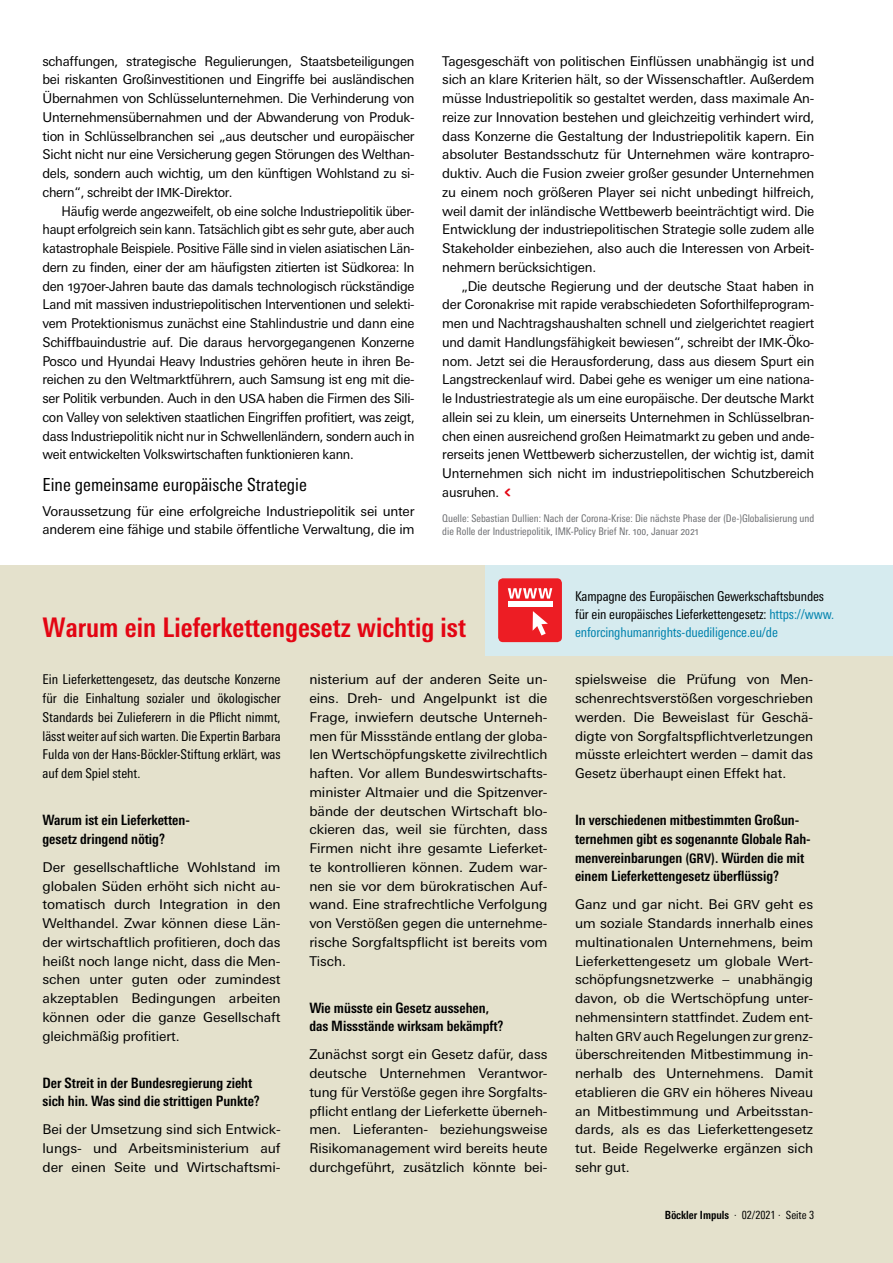
<style>
.page{position:relative;width:893px;height:1263px;background:#fff}
.page>*{position:absolute;margin:0;border:0;box-sizing:border-box;transform-origin:0 0}
.t1{font:700 condensed 27px "Univers Next Pro";color:#e30513}
.t2{font:condensed 18px "Univers Next Pro";color:#000}
.t3{font:700 condensed 14.25px/18.8px "Univers Next Pro";color:#000}
.t4{font:13.5px/18.8px "Univers Next Pro";letter-spacing:-.015em;color:#000;text-align:justify}
.t5{font:13.5px/18.8px "Univers Next Pro";letter-spacing:-.015em;color:#000;text-align:justify;scale:.96 1}
.t6{font:13.5px/18.8px "Univers Next Pro";letter-spacing:-.015em;color:#000;text-align:justify;scale:.93 1}
.t7{font:condensed 13.5px/18.8px "Univers Next Pro";letter-spacing:-.01em;color:#000;text-align:justify}
.t8{font:condensed 11.25px "Univers Next Pro";color:#000}
.t9{font:condensed 10.5px/13.5px "Univers Next Pro";color:#6d6e71}
.s1{font-size:12.45px}
.s2{font-family:"Simple HBS";font-size:18px;color:#e30513}
.s3{color:#0082ad}
.s4{font-size:13.05px}
.s5{font-weight:700}
</style>
<div class="page">
<div style="left:0;top:566px;width:893px;height:697px;background:#e4e1cc"></div>
<div style="left:485px;top:566px;width:408px;height:90px;background:#d6ebef"></div>
<div style="left:498px;top:578px;width:64px;height:64px;background:#ed1d24;border-radius:5px"></div>
<svg style="left:508px;top:588px;width:44px;height:10px"></svg>
<div style="left:508px;top:601px;width:44px;height:5px;background:#fff"></div>
<svg style="left:533px;top:611px;width:15px;height:24px"></svg>
<p class="t5" style="left:43px;top:51px;width:389px">schaffungen, strategische Regulierungen, Staatsbeteiligungen bei riskanten Großinvestitionen und Eingriffe bei ausländischen Übernahmen von Schlüsselunternehmen. Die Verhinderung von Unternehmensübernahmen und der Abwanderung von Produk&shy;tion in Schlüsselbranchen sei „aus deutscher und europäischer Sicht nicht nur eine Versicherung gegen Störungen des Welthan&shy;dels, sondern auch wichtig, um den künftigen Wohlstand zu si&shy;chern“, schreibt der <span class="s1">IMK</span>-Direktor.</p>
<p class="t6" style="left:43px;top:201px;width:402px;text-indent:19px">Häufig werde angezweifelt, ob eine solche Industriepolitik über&shy;haupt erfolgreich sein kann. Tatsächlich gibt es sehr gute, aber auch katastrophale Beispiele. Positive Fälle sind in vielen asiatischen Län&shy;dern zu finden, einer der am häufigsten zitierten ist Südkorea: In den 1970er-Jahren baute das damals technologisch rückständige Land mit massiven industriepolitischen Interventionen und selekti&shy;vem Protektionismus zunächst eine Stahlindustrie und dann eine Schiffbauindustrie auf. Die daraus hervorgegangenen Konzerne Posco und Hyundai Heavy Industries gehören heute in ihren Be&shy;reichen zu den Weltmarktführern, auch Samsung ist eng mit die&shy;ser Politik verbunden. Auch in den <span class="s1">USA</span> haben die Firmen des Sili&shy;con Valley von selektiven staatlichen Eingriffen profitiert, was zeigt, dass Industriepolitik nicht nur in Schwellenländern, sondern auch in weit entwickelten Volkswirtschaften funktionieren kann.</p>
<h2 class="t2" style="left:43px;top:474px;width:266px">Eine gemeinsame europäische Strategie</h2>
<p class="t4" style="left:43px;top:501px;width:374px">Voraussetzung für eine erfolgreiche Industriepolitik sei unter anderem eine fähige und stabile öffentliche Verwaltung, die im</p>
<p class="t4" style="left:442px;top:51px;width:374px">Tagesgeschäft von politischen Einflüssen unabhängig ist und sich an klare Kriterien hält, so der Wissenschaftler. Außerdem müsse Industriepolitik so gestaltet werden, dass maximale An&shy;reize zur Innovation bestehen und gleichzeitig verhindert wird, dass Konzerne die Gestaltung der Industriepolitik kapern. Ein absoluter Bestandsschutz für Unternehmen wäre kontrapro&shy;duktiv. Auch die Fusion zweier großer gesunder Unternehmen zu einem noch größeren Player sei nicht unbedingt hilfreich, weil damit der inländische Wettbewerb beeinträchtigt wird. Die Entwicklung der industriepolitischen Strategie solle zudem alle Stakeholder einbeziehen, also auch die Interessen von Arbeit&shy;nehmern berücksichtigen.</p>
<p class="t5" style="left:442px;top:276px;width:389px;text-indent:19px">„Die deutsche Regierung und der deutsche Staat haben in der Coronakrise mit rapide verabschiedeten Soforthilfeprogram&shy;men und Nachtragshaushalten schnell und zielgerichtet reagiert und damit Handlungsfähigkeit bewiesen“, schreibt der <span class="s1">IMK</span>-Öko&shy;nom. Jetzt sei die Herausforderung, dass aus diesem Spurt ein Langstreckenlauf wird. Dabei gehe es weniger um eine nationa&shy;le Industriestrategie als um eine europäische. Der deutsche Markt allein sei zu klein, um einerseits Unternehmen in Schlüsselbran&shy;chen einen ausreichend großen Heimatmarkt zu geben und ande&shy;rerseits jenen Wettbewerb sicherzustellen, der wichtig ist, damit Unternehmen sich nicht im industriepolitischen Schutzbereich ausruhen.<span class="s2">&lt;</span></p>
<p class="t9" style="left:442px;top:511px;width:374px">Quelle: Sebastian Dullien: Nach der Corona-Krise: Die nächste Phase der (De-)Globalisierung und die Rolle der Industriepolitik, IMK-Policy Brief Nr. 100, Januar 2021</p>
<h1 class="t1" style="left:43px;top:612px;width:425px">Warum ein Lieferkettengesetz wichtig ist</h1>
<p class="t7" style="left:43px;top:670px;width:240px">Ein Lieferkettengesetz, das deutsche Konzerne für die Einhaltung sozialer und ökologischer Standards bei Zulieferern in die Pflicht nimmt, lässt weiter auf sich warten. Die Expertin Barbara Fulda von der Hans-Böckler-Stiftung erklärt, was auf dem Spiel steht.</p>
<p class="t3" style="left:43px;top:810px;width:149px">Warum ist ein Lieferketten&shy;gesetz dringend nötig?</p>
<p class="t4" style="left:43px;top:858px;width:240px">Der gesellschaftliche Wohlstand im globalen Süden erhöht sich nicht au&shy;tomatisch durch Integration in den Welthandel. Zwar können diese Län&shy;der wirtschaftlich profitieren, doch das heißt noch lange nicht, dass die Men&shy;schen unter guten oder zumindest akzeptablen Bedingungen arbeiten können oder die ganze Gesellschaft gleichmäßig profitiert.</p>
<p class="t3" style="left:43px;top:1073px;width:219px">Der Streit in der Bundesregierung zieht sich hin. Was sind die strittigen Punkte?</p>
<p class="t4" style="left:43px;top:1120px;width:240px">Bei der Umsetzung sind sich Entwick&shy;lungs- und Arbeitsministerium auf der einen Seite und Wirtschaftsmi-</p>
<p class="t4" style="left:309px;top:670px;width:240px">nisterium auf der anderen Seite un&shy;eins. Dreh- und Angelpunkt ist die Frage, inwiefern deutsche Unterneh&shy;men für Missstände entlang der globa&shy;len Wertschöpfungskette zivilrechtlich haften. Vor allem Bundeswirtschafts&shy;minister Altmaier und die Spitzenver&shy;bände der deutschen Wirtschaft blo&shy;ckieren das, weil sie fürchten, dass Firmen nicht ihre gesamte Lieferket&shy;te kontrollieren können. Zudem war&shy;nen sie vor dem bürokratischen Auf&shy;wand. Eine strafrechtliche Verfolgung von Verstößen gegen die unternehme&shy;rische Sorgfaltspflicht ist bereits vom Tisch.</p>
<p class="t3" style="left:309px;top:998px;width:196px">Wie müsste ein Gesetz aussehen, das Missstände wirksam bekämpft?</p>
<p class="t4" style="left:309px;top:1045px;width:240px">Zunächst sorgt ein Gesetz dafür, dass deutsche Unternehmen Verantwor&shy;tung für Verstöße gegen ihre Sorgfalts&shy;pflicht entlang der Lieferkette überneh&shy;men. Lieferanten- beziehungsweise Risikomanagement wird bereits heute durchgeführt, zusätzlich könnte bei-</p>
<p class="t7" style="left:575px;top:587px;width:261px;line-height:18px;text-align:left">Kampagne des Europäischen Gewerkschaftsbundes für ein europäisches Lieferkettengesetz: <span class="s3">https://www. enforcinghumanrights-duediligence.eu/de</span></p>
<p class="t4" style="left:575px;top:670px;width:240px">spielsweise die Prüfung von Men&shy;schenrechtsverstößen vorgeschrieben werden. Die Beweislast für Geschä&shy;digte von Sorgfaltspflichtverletzungen müsste erleichtert werden – damit das Gesetz überhaupt einen Effekt hat.</p>
<p class="t3" style="left:575px;top:810px;width:237px">In verschiedenen mitbestimmten Großun&shy;ternehmen gibt es sogenannte Globale Rah&shy;menvereinbarungen (<span class="s4">GRV</span>). Würden die mit einem Lieferkettengesetz überflüssig?</p>
<p class="t4" style="left:575px;top:895px;width:240px">Ganz und gar nicht. Bei <span class="s1">GRV</span> geht es um soziale Standards innerhalb eines multinationalen Unternehmens, beim Lieferkettengesetz um globale Wert&shy;schöpfungsnetzwerke – unabhängig davon, ob die Wertschöpfung unter&shy;nehmensintern stattfindet. Zudem ent&shy;halten <span class="s1">GRV</span> auch Regelungen zur grenz&shy;überschreitenden Mitbestimmung in&shy;nerhalb des Unternehmens. Damit etablieren die <span class="s1">GRV</span> ein höheres Niveau an Mitbestimmung und Arbeitsstan&shy;dards, als es das Lieferkettengesetz tut. Beide Regelwerke ergänzen sich sehr gut.</p>
<p class="t8" style="left:665px;top:1208px;width:151px"><span class="s5">Böckler Impuls</span> · 02/2021 · Seite 3</p>
</div>
